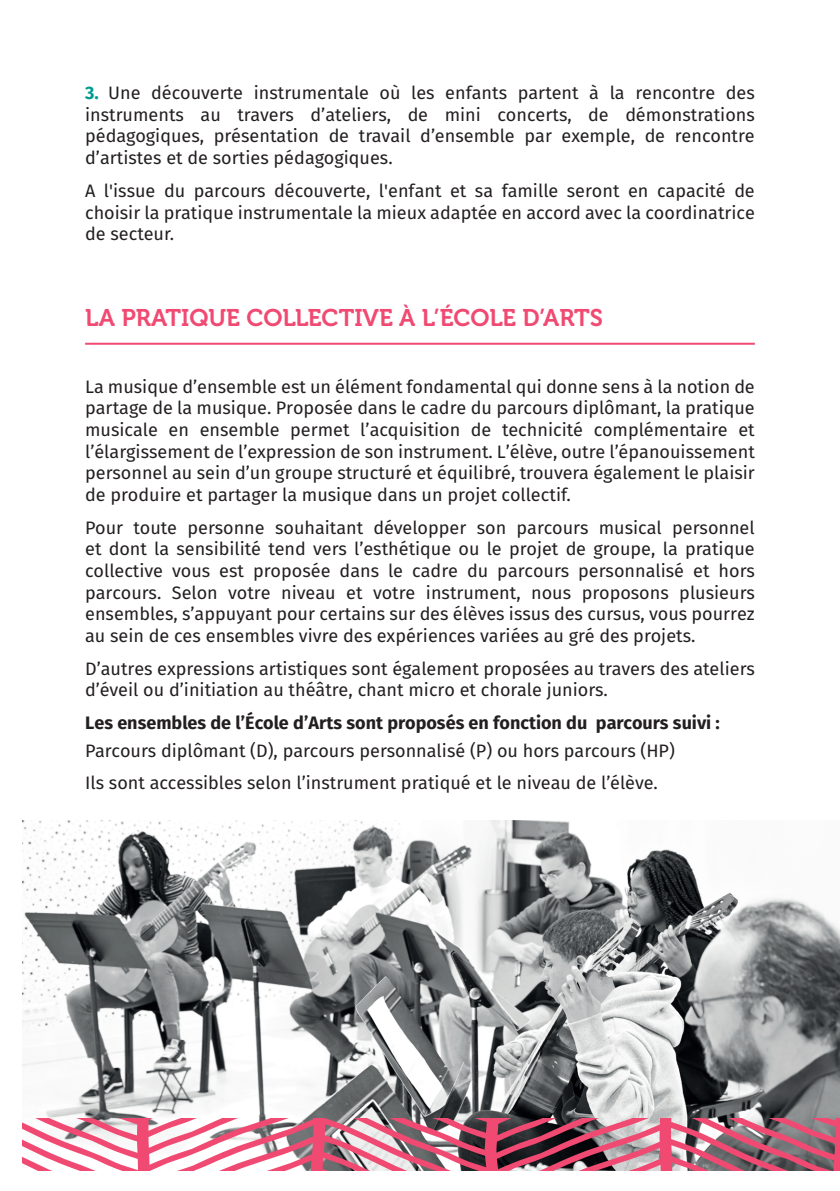
<style>
.page{position:relative;width:840px;height:1191px;background:#fff}
.page>*{position:absolute;margin:0;border:0;box-sizing:border-box;transform-origin:0 0}
.t1{font:24px "Museo 700";color:#f04a72}
.t2{font:18px/21.6px "Fira Sans";color:#231f20;text-align:justify}
.t3{font:700 18px "Fira Sans";color:#231f20}
.s1{font-weight:700;color:#009a91}
</style>
<div class="page">
<hr style="left:85px;top:343px;width:669px;height:2px;background:#f04a72">
<img style="left:23px;top:821px;width:816px;height:297px">
<svg style="left:23px;top:1118px;width:816px;height:52px"></svg>
<p class="t2" style="left:85px;top:83px;width:670px"><span class="s1">3.</span> Une découverte instrumentale où les enfants partent à la rencontre des instruments au travers d’ateliers, de mini concerts, de démonstrations pédagogiques, présentation de travail d’ensemble par exemple, de rencontre d’artistes et de sorties pédagogiques.</p>
<p class="t2" style="left:85px;top:181px;width:671px">A l'issue du parcours découverte, l'enfant et sa famille seront en capacité de choisir la pratique instrumentale la mieux adaptée en accord avec la coordinatrice de secteur.</p>
<h1 class="t1" style="left:85px;top:304px;width:519px">LA PRATIQUE COLLECTIVE À L’ÉCOLE D’ARTS</h1>
<p class="t2" style="left:85px;top:377px;width:671px">La musique d’ensemble est un élément fondamental qui donne sens à la notion de partage de la musique. Proposée dans le cadre du parcours diplômant, la pratique musicale en ensemble permet l’acquisition de technicité complémentaire et l’élargissement de l’expression de son instrument. L’élève, outre l’épanouissement personnel au sein d’un groupe structuré et équilibré, trouvera également le plaisir de produire et partager la musique dans un projet collectif.</p>
<p class="t2" style="left:85px;top:518px;width:670px">Pour toute personne souhaitant développer son parcours musical personnel et dont la sensibilité tend vers l’esthétique ou le projet de groupe, la pratique collective vous est proposée dans le cadre du parcours personnalisé et hors parcours. Selon votre niveau et votre instrument, nous proposons plusieurs ensembles, s’appuyant pour certains sur des élèves issus des cursus, vous pourrez au sein de ces ensembles vivre des expériences variées au gré des projets.</p>
<p class="t2" style="left:85px;top:659px;width:670px">D’autres expressions artistiques sont également proposées au travers des ateliers d’éveil ou d’initiation au théâtre, chant micro et chorale juniors.</p>
<p class="t3" style="left:85px;top:710px;width:636px">Les ensembles de l’École d’Arts sont proposés en fonction du parcours suivi :</p>
<p class="t2" style="left:85px;top:735px;width:591px;line-height:33px">Parcours diplômant (D), parcours personnalisé (P) ou hors parcours (HP)<br>Ils sont accessibles selon l’instrument pratiqué et le niveau de l’élève.</p>
</div>
